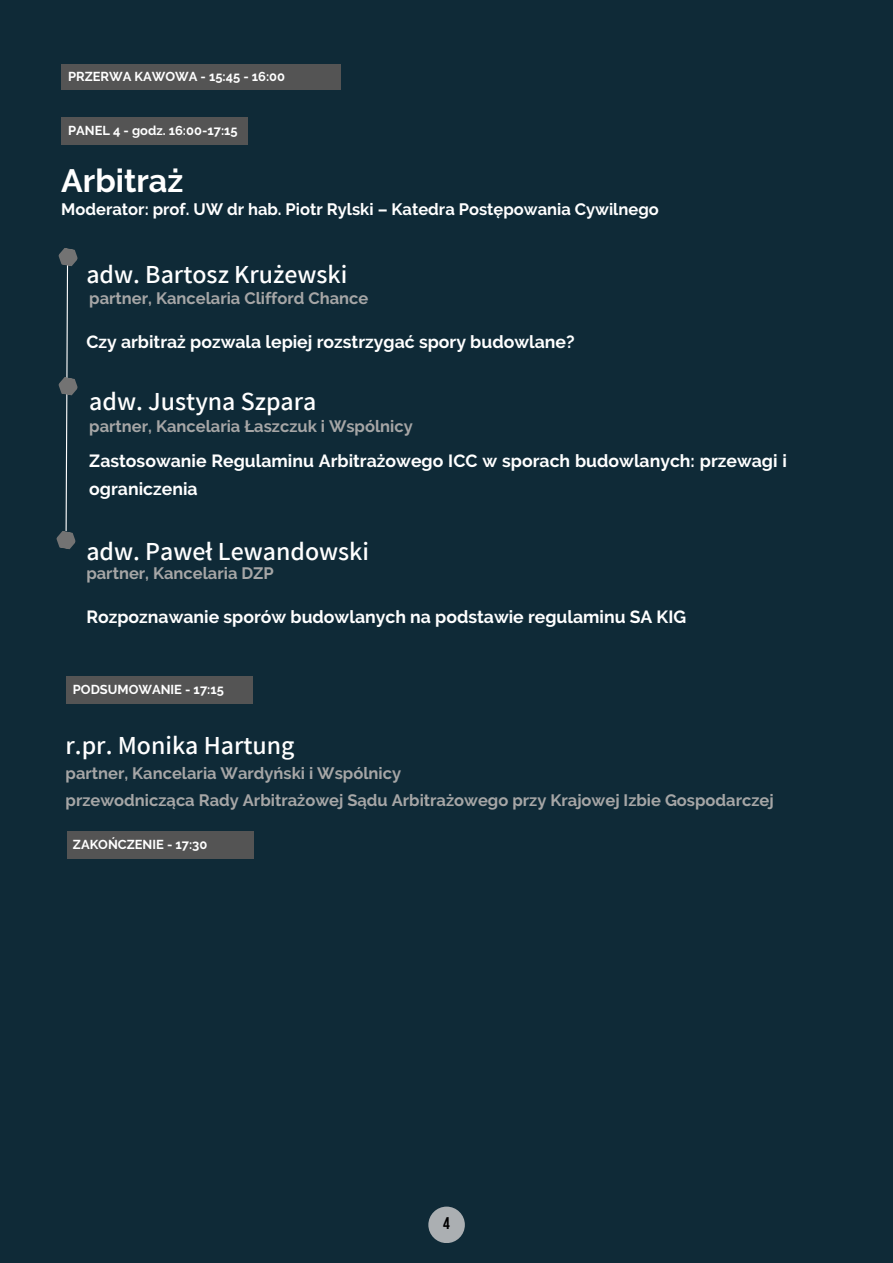
<style>
.page{position:relative;width:893px;height:1263px;background:#0f2a37}
.page>*{position:absolute;margin:0;border:0;box-sizing:border-box;transform-origin:0 0}
.t1{font:700 32.25px "Raleway";color:#fff}
.t2{font:600 25.95px "Assistant";color:#fff}
.t3{font:700 17.62px/28.1px "Raleway";color:#fff}
.t4{font:700 16.88px "Bebas Neue";color:#000}
.t5{font:700 16.5px "Raleway";color:#a6a6a6}
.t6{font:700 16.5px "Raleway";color:#fff}
.t7{font:700 12.9px "Raleway";color:#fff}
</style>
<div class="page">
<div style="left:428px;top:1206px;width:37px;height:37px;background:#abafb2;border-radius:50%"></div>
<div style="left:61px;top:64px;width:280px;height:25px;background:#545454"></div>
<div style="left:61px;top:117px;width:187px;height:27px;background:#545454"></div>
<svg style="left:56px;top:248px;width:22px;height:302px"></svg>
<div style="left:66px;top:676px;width:186px;height:27px;background:#545454"></div>
<div style="left:67px;top:831px;width:186px;height:28px;background:#545454"></div>
<p class="t7" style="left:68px;top:69px;width:218px">PRZERWA KAWOWA - 15:45 - 16:00</p>
<p class="t7" style="left:68px;top:123px;width:171px">PANEL 4 - godz. 16:00-17:15</p>
<p class="t1" style="left:61px;top:162px;width:124px">Arbitraż</p>
<p class="t6" style="left:61px;top:200px;width:599px">Moderator: prof. UW dr hab. Piotr Rylski – Katedra Postępowania Cywilnego</p>
<p class="t2" style="left:86px;top:256px;width:262px">adw. Bartosz Krużewski</p>
<p class="t5" style="left:89px;top:289px;width:280px">partner, Kancelaria Clifford Chance</p>
<p class="t3" style="left:86px;top:328px;width:490px">Czy arbitraż pozwala lepiej rozstrzygać spory budowlane?</p>
<p class="t2" style="left:89px;top:384px;width:229px">adw. Justyna Szpara</p>
<p class="t5" style="left:89px;top:416px;width:325px">partner, Kancelaria Łaszczuk i Wspólnicy</p>
<p class="t3" style="left:89px;top:447px;width:699px">Zastosowanie Regulaminu Arbitrażowego ICC w sporach budowlanych: przewagi i ograniczenia</p>
<p class="t2" style="left:86px;top:533px;width:284px">adw. Paweł Lewandowski</p>
<p class="t5" style="left:86px;top:564px;width:189px">partner, Kancelaria DZP</p>
<p class="t3" style="left:86px;top:603px;width:601px">Rozpoznawanie sporów budowlanych na podstawie regulaminu SA KIG</p>
<p class="t7" style="left:73px;top:682px;width:153px">PODSUMOWANIE - 17:15</p>
<p class="t2" style="left:66px;top:727px;width:230px">r.pr. Monika Hartung</p>
<p class="t5" style="left:66px;top:764px;width:337px">partner, Kancelaria Wardyński i Wspólnicy</p>
<p class="t5" style="left:66px;top:790px;width:709px">przewodnicząca Rady Arbitrażowej Sądu Arbitrażowego przy Krajowej Izbie Gospodarczej</p>
<p class="t7" style="left:73px;top:837px;width:136px">ZAKOŃCZENIE - 17:30</p>
<p class="t4" style="left:443px;top:1216px;width:8px">4</p>
</div>
